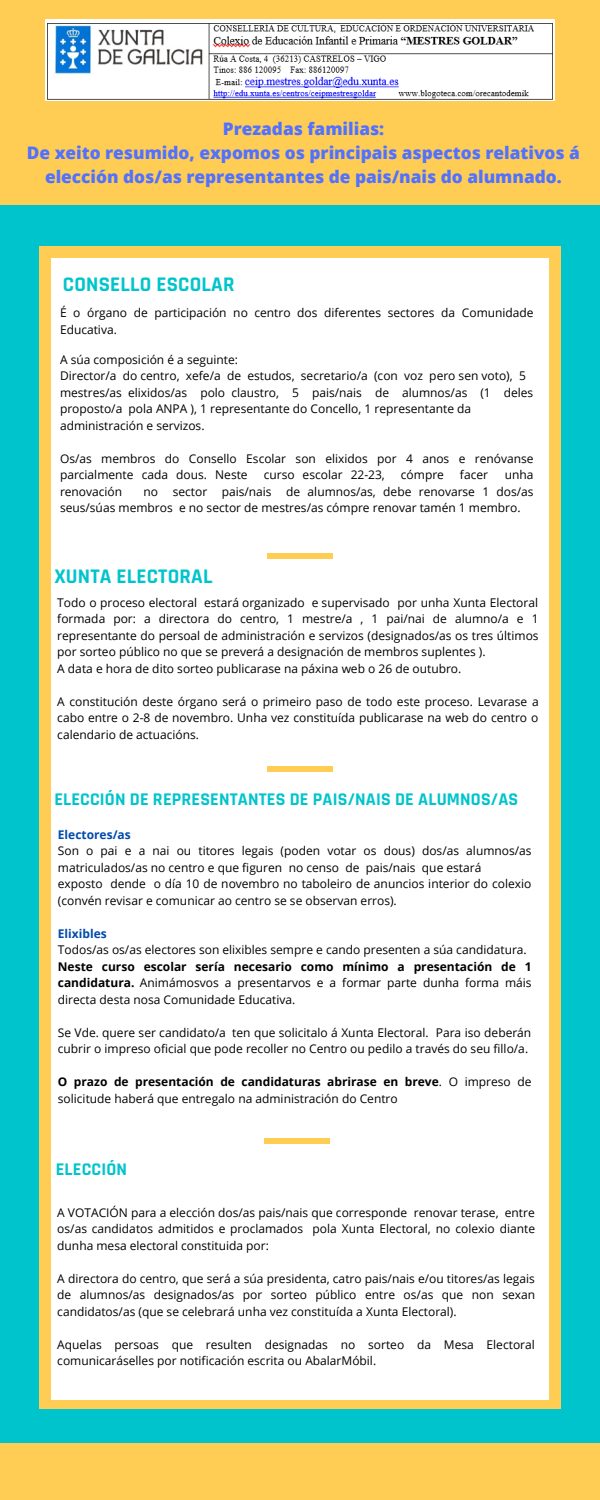
<style>
.page{position:relative;width:600px;height:1500px;background:#00c4cc}
.page>*{position:absolute;margin:0;border:0;box-sizing:border-box;transform-origin:0 0}
.t1{font:700 21px "Rajdhani";letter-spacing:.01em;color:#00c4cc}
.t2{font:700 18px "Rajdhani";letter-spacing:.01em;color:#00c4cc}
.t3{font:800 17.2px/24px "Open Sans";color:#5271ff;text-align:center}
.t4{font:12px/16.5px "Open Sans";color:#000}
.t5{font:700 12px "Open Sans";color:#004aad}
.s1{font-weight:700}
</style>
<div class="page">
<div style="left:0;top:0;width:600px;height:205px;background:#ffcd54"></div>
<div style="left:39px;top:246px;width:522px;height:1162px;background:#ffcd54"></div>
<div style="left:51px;top:258px;width:498px;height:1142px;background:#fff"></div>
<div style="left:0;top:1443px;width:600px;height:57px;background:#ffcd54"></div>
<div style="left:267px;top:553px;width:66px;height:6px;background:#ffcd54"></div>
<div style="left:267px;top:766px;width:66px;height:6px;background:#ffcd54"></div>
<div style="left:264px;top:1138px;width:66px;height:6px;background:#ffcd54"></div>
<img style="left:45px;top:20px;width:510px;height:80px">
<h3 class="t3" style="left:27px;top:116px;width:555px">Prezadas familias:<br>De xeito resumido, expomos os principais aspectos relativos á elección dos/as representantes de pais/nais do alumnado.</h3>
<h1 class="t1" style="left:63px;top:272px;width:173px">CONSELLO ESCOLAR</h1>
<p class="t4" style="left:60px;top:305px;width:475px">É o órgano de participación no centro dos diferentes sectores da Comunidade<br>Educativa.</p>
<p class="t4" style="left:60px;top:351px;width:475px">A súa composición é a seguinte:<br>Director/a do centro, xefe/a de estudos, secretario/a (con voz pero sen voto), 5 mestres/as elixidos/as polo claustro, 5 pais/nais de alumnos/as (1 deles proposto/a pola ANPA ), 1 representante do Concello, 1 representante da administración e servizos.</p>
<p class="t4" style="left:60px;top:450px;width:475px">Os/as membros do Consello Escolar son elixidos por 4 anos e renóvanse parcialmente cada dous. Neste</p>
<p class="t4" style="left:264px;top:467px;width:123px">curso escolar 22-23,</p>
<p class="t4" style="left:401px;top:467px;width:45px">cómpre</p>
<p class="t4" style="left:460px;top:467px;width:30px">facer</p>
<p class="t4" style="left:505px;top:467px;width:30px">unha</p>
<p class="t4" style="left:60px;top:483px;width:64px">renovación</p>
<p class="t4" style="left:60px;top:483px;width:475px;text-indent:84px">no sector pais/nais de alumnos/as, debe renovarse 1 dos/as seus/súas membros e no sector de mestres/as cómpre renovar tamén 1 membro.</p>
<h1 class="t1" style="left:54px;top:563px;width:160px">XUNTA ELECTORAL</h1>
<p class="t4" style="left:57px;top:594px;width:483px">Todo o proceso electoral estará organizado e supervisado por unha Xunta Electoral formada por: a directora do centro, 1 mestre/a , 1 pai/nai de alumno/a e 1 representante do persoal de administración e servizos (designados/as os tres últimos por sorteo público no que se preverá a designación de membros suplentes ).<br>A data e hora de dito sorteo publicarase na páxina web o 26 de outubro.</p>
<p class="t4" style="left:57px;top:693px;width:483px;text-align:justify">A constitución deste órgano será o primeiro paso de todo este proceso. Levarase a cabo entre o 2-8 de novembro. Unha vez constituída publicarase na web do centro o calendario de actuacións.</p>
<h2 class="t2" style="left:54px;top:788px;width:465px">ELECCIÓN DE REPRESENTANTES DE PAIS/NAIS DE ALUMNOS/AS</h2>
<p class="t5" style="left:58px;top:826px;width:74px">Electores/as</p>
<p class="t4" style="left:58px;top:842px;width:475px">Son o pai e a nai ou titores legais (poden votar os dous) dos/as alumnos/as matriculados/as no centro e que figuren no censo de pais/nais que estará<br>exposto dende o día 10 de novembro no taboleiro de anuncios interior do colexio (convén revisar e comunicar ao centro se se observan erros).</p>
<p class="t5" style="left:58px;top:925px;width:50px">Elixibles</p>
<p class="t4" style="left:58px;top:941px;width:470px">Todos/as os/as electores son elixibles sempre e cando presenten a súa candidatura.</p>
<p class="t4" style="left:58px;top:958px;width:475px;text-align:justify"><span class="s1">Neste curso escolar sería necesario como mínimo a presentación de 1 candidatura.</span> Animámosvos a presentarvos e a formar parte dunha forma máis directa desta nosa Comunidade Educativa.</p>
<p class="t4" style="left:58px;top:1024px;width:475px">Se Vde. quere ser candidato/a ten que solicitalo á Xunta Electoral. Para iso deberán cubrir o impreso oficial que pode recoller no Centro ou pedilo a través do seu fillo/a.</p>
<p class="t4" style="left:58px;top:1073px;width:475px"><span class="s1">O prazo de presentación de candidaturas abrirase en breve</span>. O impreso de solicitude haberá que entregalo na administración do Centro</p>
<h2 class="t2" style="left:56px;top:1159px;width:73px">ELECCIÓN</h2>
<p class="t4" style="left:57px;top:1204px;width:479px;text-align:justify">A VOTACIÓN para a elección dos/as pais/nais que corresponde renovar terase, entre os/as candidatos admitidos e proclamados pola Xunta Electoral, no colexio diante dunha mesa electoral constituida por:</p>
<p class="t4" style="left:57px;top:1270px;width:479px;text-align:justify">A directora do centro, que será a súa presidenta, catro pais/nais e/ou titores/as legais de alumnos/as designados/as por sorteo público entre os/as que non sexan candidatos/as (que se celebrará unha vez constituída a Xunta Electoral).</p>
<p class="t4" style="left:57px;top:1336px;width:479px">Aquelas persoas que resulten designadas no sorteo da Mesa Electoral comunicaráselles por notificación escrita ou AbalarMóbil.</p>
</div>
